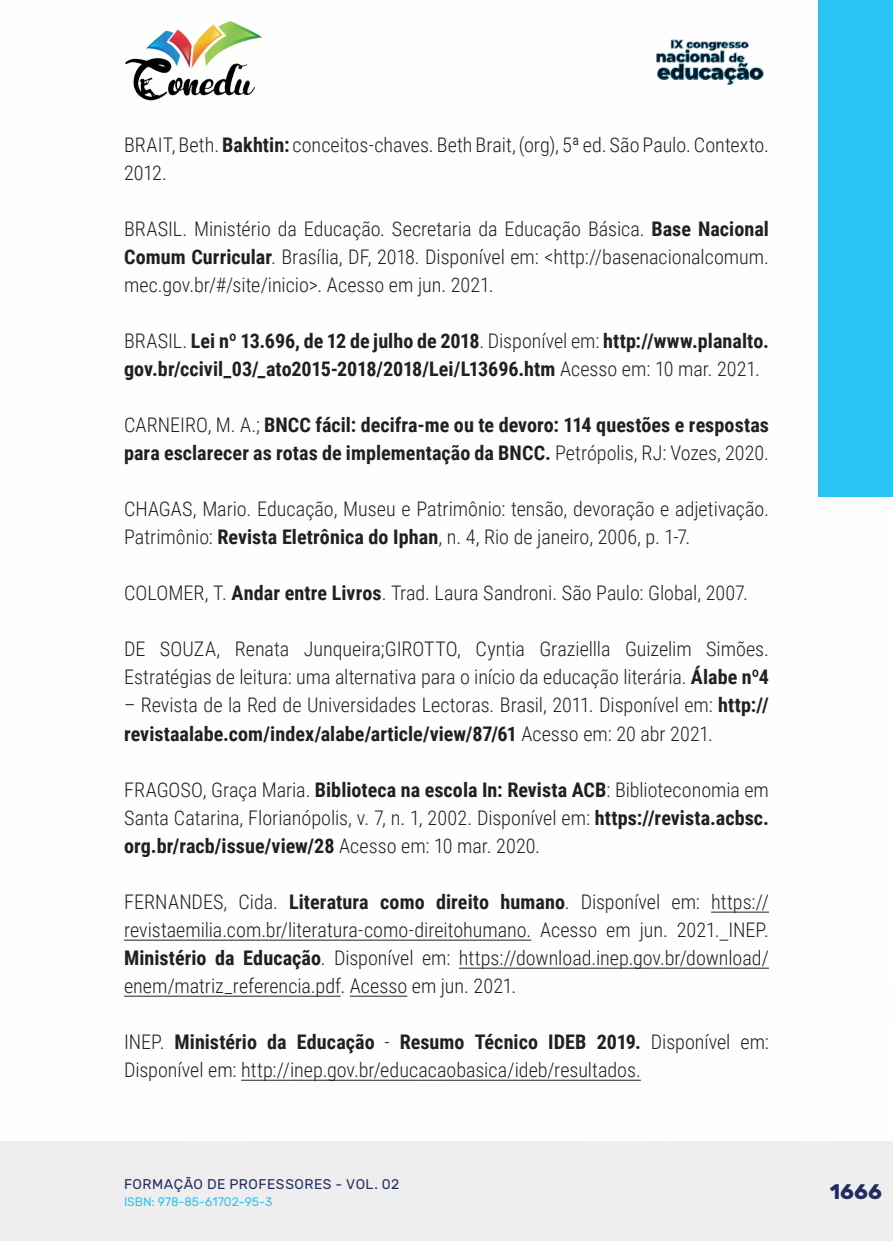
<style>
.page{position:relative;width:893px;height:1241px;background:#fff}
.page>*{position:absolute;margin:0;border:0;box-sizing:border-box;transform-origin:0 0}
.t1{font:700 21px "Rubik";color:#202d5e}
._17_REFERENCIAS{font:300 20.12px/28px "Roboto Condensed";color:#231f20}
._17_REFERENCIAS-2{font:700 20.12px/28px "Roboto Condensed";color:#231f20}
.t2{font:14px "Rubik";letter-spacing:.035em;color:#202d5e}
.t3{font:12.25px "Rubik";color:#29c4f3}
.s1{font-weight:700}
.s2{font-weight:300}
</style>
<div class="page">
<div style="left:0;top:1141px;width:893px;height:99px;background:#eeeeef"></div>
<div style="left:819px;top:0;width:74px;height:496px;background:#29c4f3"></div>
<img style="left:125px;top:20px;width:137px;height:81px">
<img style="left:656px;top:39px;width:108px;height:46px">
<hr style="left:711px;top:911px;width:58px;height:1px;background:#231f20">
<hr style="left:124px;top:939px;width:407px;height:1px;background:#231f20">
<hr style="left:459px;top:967px;width:310px;height:1px;background:#231f20">
<hr style="left:124px;top:995px;width:216px;height:1px;background:#231f20">
<hr style="left:350px;top:995px;width:57px;height:1px;background:#231f20">
<hr style="left:241px;top:1079px;width:400px;height:1px;background:#231f20">
<p class="_17_REFERENCIAS" style="left:124px;top:130px;width:646px">BRAIT, Beth. <span class="s1">Bakhtin:</span> conceitos-chaves. Beth Brait, (org), 5ª ed. São Paulo. Contexto.<br>2012.</p>
<p class="_17_REFERENCIAS" style="left:124px;top:214px;width:646px;text-align:justify">BRASIL. Ministério da Educação. Secretaria da Educação Básica. <span class="s1">Base Nacional Comum Curricular</span>. Brasília, DF, 2018. Disponível em: &lt;http://basenacionalcomum. mec.gov.br/#/site/inicio&gt;. Acesso em jun. 2021.</p>
<p class="_17_REFERENCIAS-2" style="left:124px;top:326px;width:646px"><span class="s2">BRASIL.</span> Lei nº 13.696, de 12 de julho de 2018<span class="s2">. Disponível em:</span> http://www.planalto. gov.br/ccivil_03/_ato2015-2018/2018/Lei/L13696.htm <span class="s2">Acesso em: 10 mar. 2021.</span></p>
<p class="_17_REFERENCIAS-2" style="left:124px;top:410px;width:646px"><span class="s2">CARNEIRO, M. A.;</span> BNCC fácil: decifra-me ou te devoro: 114 questões e respostas para esclarecer as rotas de implementação da BNCC. <span class="s2">Petrópolis, RJ: Vozes, 2020.</span></p>
<p class="_17_REFERENCIAS" style="left:124px;top:494px;width:646px">CHAGAS, Mario. Educação, Museu e Patrimônio: tensão, devoração e adjetivação.<br>Patrimônio: <span class="s1">Revista Eletrônica do Iphan</span>, n. 4, Rio de janeiro, 2006, p. 1-7.</p>
<p class="_17_REFERENCIAS" style="left:124px;top:578px;width:625px">COLOMER, T. <span class="s1">Andar entre Livros</span>. Trad. Laura Sandroni. São Paulo: Global, 2007.</p>
<p class="_17_REFERENCIAS" style="left:124px;top:634px;width:646px">DE SOUZA, Renata Junqueira;GIROTTO, Cyntia Graziellla Guizelim Simões.<br>Estratégias de leitura: uma alternativa para o início da educação literária. <span class="s1">Álabe nº4</span></p>
<p class="_17_REFERENCIAS" style="left:124px;top:690px;width:646px">– Revista de la Red de Universidades Lectoras. Brasil, 2011. Disponível em: <span class="s1">http:// revistaalabe.com/index/alabe/article/view/87/61</span> Acesso em: 20 abr 2021.</p>
<p class="_17_REFERENCIAS" style="left:124px;top:774px;width:646px;text-align:justify">FRAGOSO, Graça Maria. <span class="s1">Biblioteca na escola In: Revista ACB</span>: Biblioteconomia em Santa Catarina, Florianópolis, v. 7, n. 1, 2002. Disponível em: <span class="s1">https://revista.acbsc. org.br/racb/issue/view/28</span> Acesso em: 10 mar. 2020.</p>
<p class="_17_REFERENCIAS" style="left:124px;top:886px;width:646px;text-align:justify">FERNANDES, Cida. <span class="s1">Literatura como direito humano</span>. Disponível em: https:// revistaemilia.com.br/literatura-como-direitohumano. Acesso em jun. 2021. INEP.<br><span class="s1">Ministério da Educação</span>. Disponível em: https://download.inep.gov.br/download/ enem/matriz_referencia.pdf. Acesso em jun. 2021.</p>
<p class="_17_REFERENCIAS" style="left:124px;top:1026px;width:646px">INEP. <span class="s1">Ministério da Educação</span> - <span class="s1">Resumo Técnico IDEB 2019.</span> Disponível em:<br>Disponível em: http://inep.gov.br/educacaobasica/ideb/resultados.</p>
<p class="t2" style="left:124px;top:1175px;width:277px">FORMAÇÃO DE PROFESSORES - VOL. 02</p>
<p class="t3" style="left:124px;top:1194px;width:150px">ISBN: 978-85-61702-95-3</p>
<p class="t1" style="left:830px;top:1179px;width:54px">1666</p>
</div>
